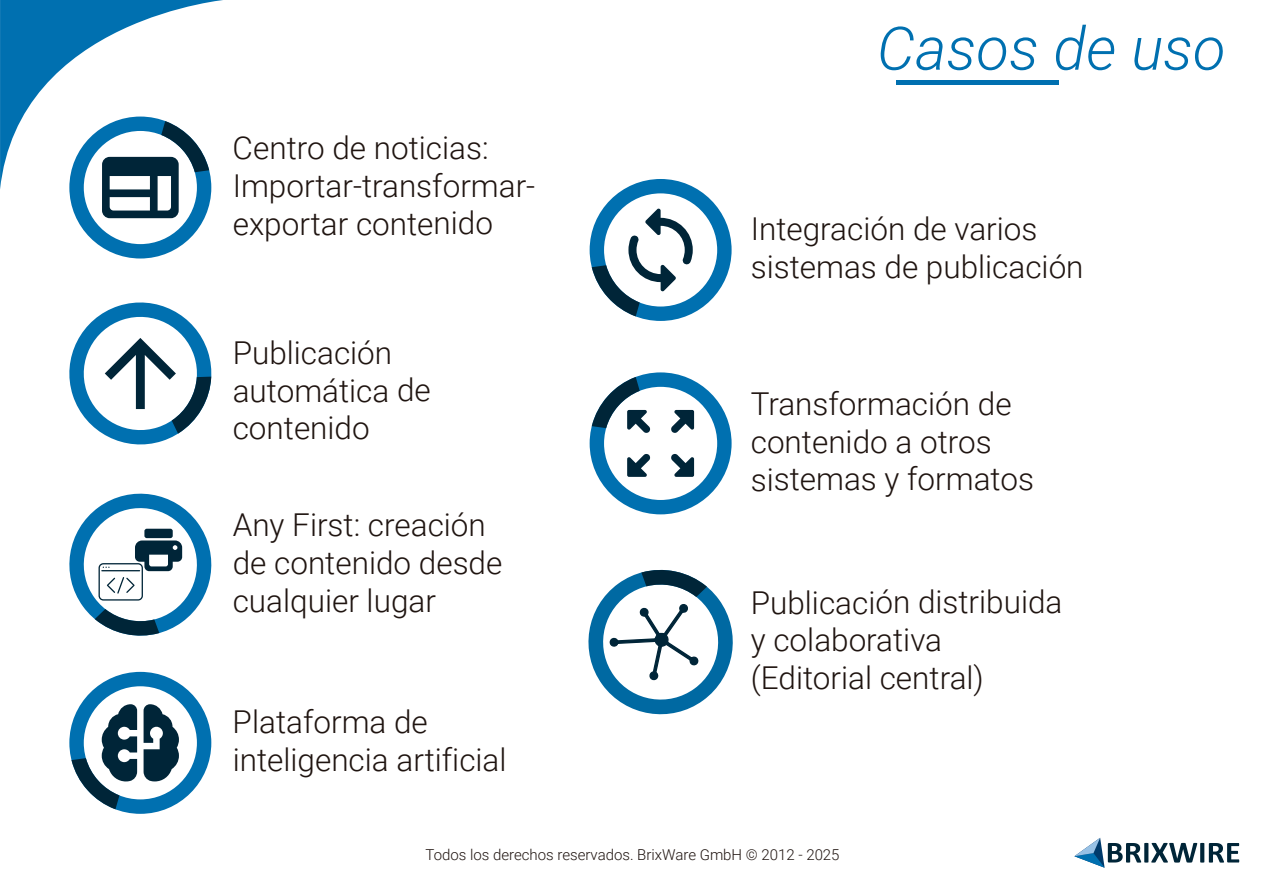
<style>
.page{position:relative;width:1263px;height:893px;background:#fff}
.page>*{position:absolute;margin:0;border:0;box-sizing:border-box;transform-origin:0 0}
.t1{font:italic 300 60px "Roboto";color:#0070b0}
.t2{font:300 31.5px/37.8px "Roboto";color:#1f1410}
.t3{font:300 15px "Roboto";color:#1f1410}
</style>
<div class="page">
<div style="left:896px;top:80px;width:162px;height:5px;background:#0070b0"></div>
<svg style="left:1074px;top:838px;width:165px;height:30px"></svg>
<svg style="left:69px;top:302px;width:143px;height:143px"></svg>
<svg style="left:69px;top:493px;width:143px;height:143px"></svg>
<svg style="left:590px;top:179px;width:142px;height:142px"></svg>
<svg style="left:590px;top:372px;width:142px;height:142px"></svg>
<svg style="left:0;top:0;width:223px;height:258px"></svg>
<svg style="left:588px;top:569px;width:145px;height:146px"></svg>
<svg style="left:69px;top:672px;width:142px;height:142px"></svg>
<p class="t2" style="left:233px;top:128px;width:304px">Centro de noticias:<br>Importar-transformar&shy;exportar contenido</p>
<p class="t2" style="left:233px;top:332px;width:200px">Publicación automática de contenido</p>
<p class="t2" style="left:233px;top:505px;width:271px">Any First: creación de contenido desde cualquier lugar</p>
<p class="t2" style="left:233px;top:702px;width:275px">Plataforma de inteligencia artificial</p>
<h1 class="t1" style="left:877px;top:6px;width:350px">Casos de uso</h1>
<p class="t2" style="left:751px;top:209px;width:334px">Integración de varios sistemas de publicación</p>
<p class="t2" style="left:751px;top:384px;width:285px">Transformación de contenido a otros sistemas y formatos</p>
<p class="t2" style="left:751px;top:582px;width:313px">Publicación distribuida y colaborativa (Editorial central)</p>
<p class="t3" style="left:425px;top:844px;width:416px">Todos los derechos reservados. BrixWare GmbH © 2012 - 2025</p>
</div>
